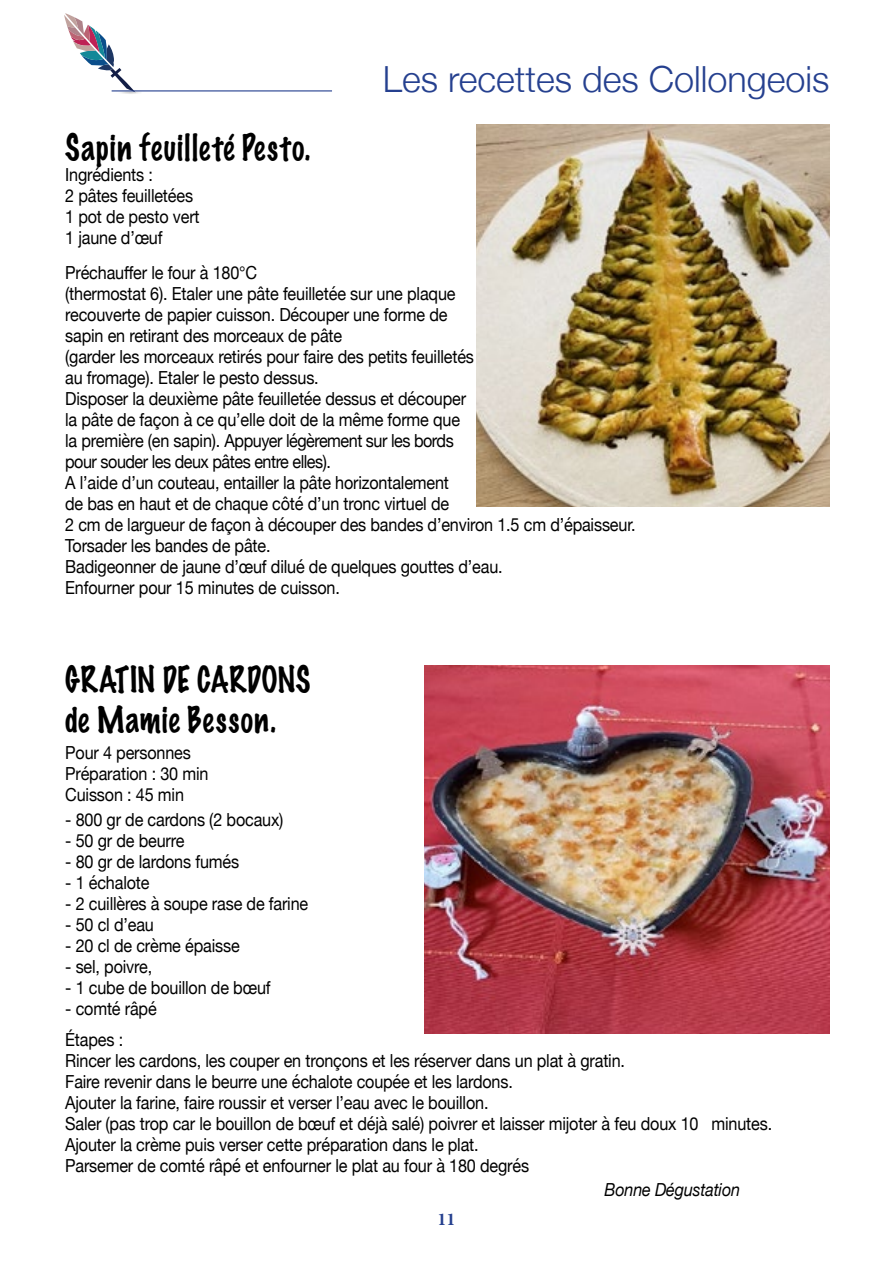
<style>
.page{position:relative;width:893px;height:1263px;background:#fff}
.page>*{position:absolute;margin:0;border:0;box-sizing:border-box;transform-origin:0 0}
.t1{font:300 36px "Helvetica Neue";color:#25408f}
.t2{font:100 33px/39.6px "Marker Felt";letter-spacing:.03em;color:#000;scale:.9 1}
.t3{font:18px/21px "Helvetica Neue";letter-spacing:-.01em;color:#000;scale:.9 1}
.t4{font:italic 18px "Helvetica Neue";letter-spacing:-.01em;color:#000;scale:.9 1}
.t5{font:700 18px "Minion Pro";color:#25408f}
</style>
<div class="page">
<img style="left:477px;top:124px;width:352px;height:382px">
<img style="left:121px;top:91px;width:33px;height:3px">
<svg style="left:64px;top:13px;width:72px;height:79px"></svg>
<hr style="left:112px;top:90px;width:220px;height:1px;background:#25408f">
<img style="left:425px;top:666px;width:404px;height:367px">
<h1 class="t1" style="left:383px;top:50px;width:448px">Les recettes des Collongeois</h1>
<h2 class="t2" style="left:65px;top:127px;width:274px">Sapin feuilleté Pesto.</h2>
<p class="t3" style="left:65px;top:165px;width:151px">Ingrédients :<br>2 pâtes feuilletées<br>1 pot de pesto vert<br>1 jaune d’œuf</p>
<p class="t3" style="left:65px;top:263px;width:635px">Préchauffer le four à 180°C<br>(thermostat 6). Etaler une pâte feuilletée sur une plaque<br>recouverte de papier cuisson. Découper une forme de<br>sapin en retirant des morceaux de pâte<br>(garder les morceaux retirés pour faire des petits feuilletés<br>au fromage). Etaler le pesto dessus.<br>Disposer la deuxième pâte feuilletée dessus et découper<br>la pâte de façon à ce qu’elle doit de la même forme que<br>la première (en sapin). Appuyer légèrement sur les bords<br>pour souder les deux pâtes entre elles).<br>A l’aide d’un couteau, entailler la pâte horizontalement<br>de bas en haut et de chaque côté d’un tronc virtuel de<br>2 cm de largueur de façon à découper des bandes d’environ 1.5 cm d’épaisseur.<br>Torsader les bandes de pâte.<br>Badigeonner de jaune d’œuf dilué de quelques gouttes d’eau.<br>Enfourner pour 15 minutes de cuisson.</p>
<h2 class="t2" style="left:65px;top:659px;width:274px">GRATIN DE CARDONS de Mamie Besson.</h2>
<p class="t3" style="left:65px;top:743px;width:161px">Pour 4 personnes<br>Préparation : 30 min<br>Cuisson : 45 min</p>
<p class="t3" style="left:65px;top:810px;width:244px">- 800 gr de cardons (2 bocaux)</p>
<p class="t3" style="left:65px;top:831px;width:134px">- 50 gr de beurre</p>
<p class="t3" style="left:65px;top:852px;width:195px">- 80 gr de lardons fumés</p>
<p class="t3" style="left:65px;top:873px;width:95px">- 1 échalote</p>
<p class="t3" style="left:65px;top:894px;width:272px">- 2 cuillères à soupe rase de farine</p>
<p class="t3" style="left:65px;top:915px;width:100px">- 50 cl d’eau</p>
<p class="t3" style="left:65px;top:936px;width:195px">- 20 cl de crème épaisse</p>
<p class="t3" style="left:65px;top:957px;width:98px">- sel, poivre,</p>
<p class="t3" style="left:65px;top:978px;width:230px">- 1 cube de bouillon de bœuf</p>
<p class="t3" style="left:65px;top:995px;width:103px;line-height:30px">- comté râpé<br>Étapes :</p>
<p class="t3" style="left:65px;top:1051px;width:787px">Rincer les cardons, les couper en tronçons et les réserver dans un plat à gratin.<br>Faire revenir dans le beurre une échalote coupée et les lardons.<br>Ajouter la farine, faire roussir et verser l’eau avec le bouillon.<br>Saler (pas trop car le bouillon de bœuf et déjà salé) poivrer et laisser mijoter à feu doux 10 minutes.<br>Ajouter la crème puis verser cette préparation dans le plat.<br>Parsemer de comté râpé et enfourner le plat au four à 180 degrés</p>
<p class="t4" style="left:604px;top:1176px;width:152px">Bonne Dégustation</p>
<p class="t5" style="left:437px;top:1208px;width:19px">11</p>
</div>
